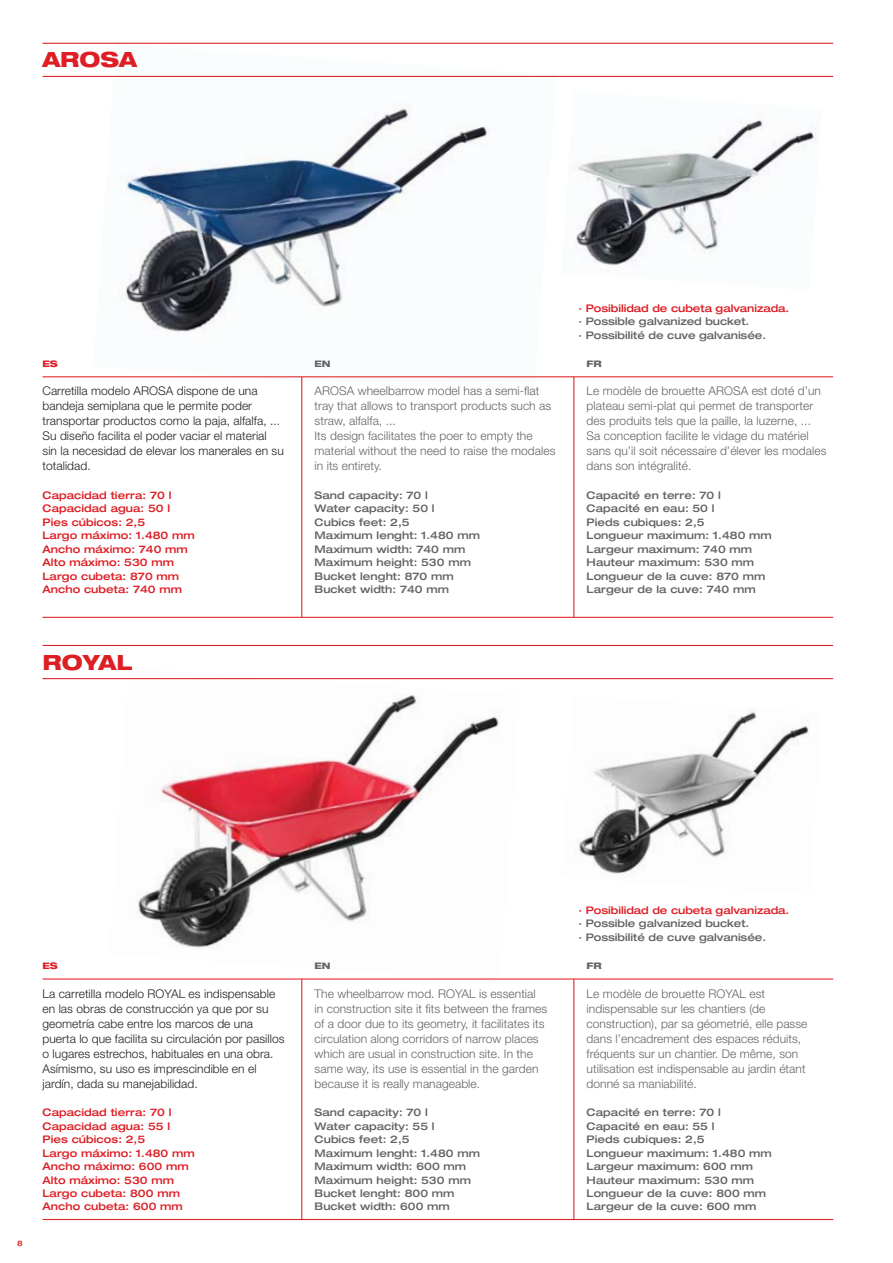
<style>
.page{position:relative;width:893px;height:1263px;background:#fff}
.page>*{position:absolute;margin:0;border:0;box-sizing:border-box;transform-origin:0 0}
.t1{font:800 expanded 21px "Helvetica Neue LT Pro";letter-spacing:-.005em;color:#de1e25}
.t2{font:300 12px/15px "Helvetica Neue LT Pro";letter-spacing:.005em;color:#636466}
.t3{font:300 12px/15px "Helvetica Neue LT Pro";letter-spacing:.005em;color:#231f20}
.t4{font:500 expanded 10.5px/13.5px "Helvetica Neue LT Pro";letter-spacing:.005em;color:#636466}
.t5{font:500 expanded 10.5px/13.5px "Helvetica Neue LT Pro";letter-spacing:.005em;color:#de1e25}
.t6{font:800 expanded 9px "Helvetica Neue LT Pro";letter-spacing:.005em;color:#636466}
.t7{font:800 expanded 9px "Helvetica Neue LT Pro";color:#de1e25}
.t8{font:500 expanded 7.5px "Helvetica Neue LT Pro";color:#de1e25}
</style>
<div class="page">
<img style="left:575px;top:120px;width:242px;height:146px">
<img style="left:93px;top:75px;width:463px;height:322px">
<img style="left:577px;top:711px;width:232px;height:164px">
<img style="left:109px;top:679px;width:411px;height:302px">
<hr style="left:43px;top:43px;width:790px;height:1px;background:#de1e25">
<hr style="left:43px;top:76px;width:790px;height:1px;background:#de1e25">
<hr style="left:43px;top:979px;width:790px;height:1px;background:#de1e25">
<hr style="left:301px;top:979px;width:1px;height:241px;background:#de1e25">
<hr style="left:573px;top:979px;width:1px;height:241px;background:#de1e25">
<hr style="left:43px;top:1219px;width:790px;height:1px;background:#de1e25">
<hr style="left:43px;top:645px;width:790px;height:1px;background:#de1e25">
<hr style="left:43px;top:678px;width:790px;height:1px;background:#de1e25">
<hr style="left:43px;top:376px;width:790px;height:1px;background:#de1e25">
<hr style="left:301px;top:377px;width:1px;height:240px;background:#de1e25">
<hr style="left:573px;top:377px;width:1px;height:240px;background:#de1e25">
<hr style="left:43px;top:617px;width:790px;height:1px;background:#de1e25">
<h1 class="t1" style="left:43px;top:48px;width:96px">AROSA</h1>
<p class="t7" style="left:43px;top:359px;width:17px">ES</p>
<p class="t3" style="left:43px;top:385px;width:243px">Carretilla modelo AROSA dispone de una bandeja semiplana que le permite poder transportar productos como la paja, alfalfa, ...<br>Su diseño facilita el poder vaciar el material sin la necesidad de elevar los manerales en su totalidad.</p>
<p class="t5" style="left:43px;top:489px;width:154px">Capacidad tierra: 70 l<br>Capacidad agua: 50 l<br>Pies cúbicos: 2,5<br>Largo máximo: 1.480 mm<br>Ancho máximo: 740 mm<br>Alto máximo: 530 mm<br>Largo cubeta: 870 mm<br>Ancho cubeta: 740 mm</p>
<h1 class="t1" style="left:43px;top:650px;width:91px">ROYAL</h1>
<p class="t6" style="left:315px;top:359px;width:18px">EN</p>
<p class="t2" style="left:315px;top:385px;width:242px">AROSA wheelbarrow model has a semi-flat tray that allows to transport products such as straw, alfalfa, ...<br>Its design facilitates the poer to empty the material without the need to raise the modales in its entirety.</p>
<p class="t4" style="left:315px;top:489px;width:167px">Sand capacity: 70 l<br>Water capacity: 50 l<br>Cubics feet: 2,5<br>Maximum lenght: 1.480 mm<br>Maximum width: 740 mm<br>Maximum height: 530 mm<br>Bucket lenght: 870 mm<br>Bucket width: 740 mm</p>
<p class="t5" style="left:578px;top:302px;width:212px">· Posibilidad de cubeta galvanizada.</p>
<p class="t4" style="left:578px;top:316px;width:189px">· Possible galvanized bucket.<br>· Possibilité de cuve galvanisée.</p>
<p class="t6" style="left:587px;top:359px;width:17px">FR</p>
<p class="t2" style="left:587px;top:385px;width:241px">Le modèle de brouette AROSA est doté d’un plateau semi-plat qui permet de transporter des produits tels que la paille, la luzerne, ...<br>Sa conception facilite le vidage du matériel sans qu’il soit nécessaire d’élever les modales dans son intégralité.</p>
<p class="t4" style="left:587px;top:489px;width:187px">Capacité en terre: 70 l<br>Capacité en eau: 50 l<br>Pieds cubiques: 2,5<br>Longueur maximum: 1.480 mm<br>Largeur maximum: 740 mm<br>Hauteur maximum: 530 mm<br>Longueur de la cuve: 870 mm<br>Largeur de la cuve: 740 mm</p>
<p class="t8" style="left:17px;top:1240px;width:7px">8</p>
<p class="t7" style="left:43px;top:961px;width:17px">ES</p>
<p class="t3" style="left:43px;top:987px;width:244px">La carretilla modelo ROYAL es indispensable en las obras de construcción ya que por su geometría cabe entre los marcos de una puerta lo que facilita su circulación por pasillos o lugares estrechos, habituales en una obra.<br>Asímismo, su uso es imprescindible en el jardín, dada su manejabilidad.</p>
<p class="t5" style="left:43px;top:1106px;width:154px">Capacidad tierra: 70 l<br>Capacidad agua: 55 l<br>Pies cúbicos: 2,5<br>Largo máximo: 1.480 mm<br>Ancho máximo: 600 mm<br>Alto máximo: 530 mm<br>Largo cubeta: 800 mm<br>Ancho cubeta: 600 mm</p>
<p class="t6" style="left:315px;top:961px;width:18px">EN</p>
<p class="t2" style="left:315px;top:987px;width:234px">The wheelbarrow mod. ROYAL is essential in construction site it fits between the frames of a door due to its geometry, it facilitates its circulation along corridors of narrow places which are usual in construction site. In the same way, its use is essential in the garden because it is really manageable.</p>
<p class="t4" style="left:315px;top:1106px;width:167px">Sand capacity: 70 l<br>Water capacity: 55 l<br>Cubics feet: 2,5<br>Maximum lenght: 1.480 mm<br>Maximum width: 600 mm<br>Maximum height: 530 mm<br>Bucket lenght: 800 mm<br>Bucket width: 600 mm</p>
<p class="t5" style="left:578px;top:904px;width:212px">· Posibilidad de cubeta galvanizada.</p>
<p class="t4" style="left:578px;top:918px;width:189px">· Possible galvanized bucket.<br>· Possibilité de cuve galvanisée.</p>
<p class="t6" style="left:587px;top:961px;width:17px">FR</p>
<p class="t2" style="left:587px;top:987px;width:222px">Le modèle de brouette ROYAL est indispensable sur les chantiers (de construction), par sa géometrié, elle passe dans l’encadrement des espaces réduits, fréquents sur un chantier. De même, son utilisation est indispensable au jardin étant donné sa maniabilité.</p>
<p class="t4" style="left:587px;top:1106px;width:187px">Capacité en terre: 70 l<br>Capacité en eau: 55 l<br>Pieds cubiques: 2,5<br>Longueur maximum: 1.480 mm<br>Largeur maximum: 600 mm<br>Hauteur maximum: 530 mm<br>Longueur de la cuve: 800 mm<br>Largeur de la cuve: 600 mm</p>
</div>
